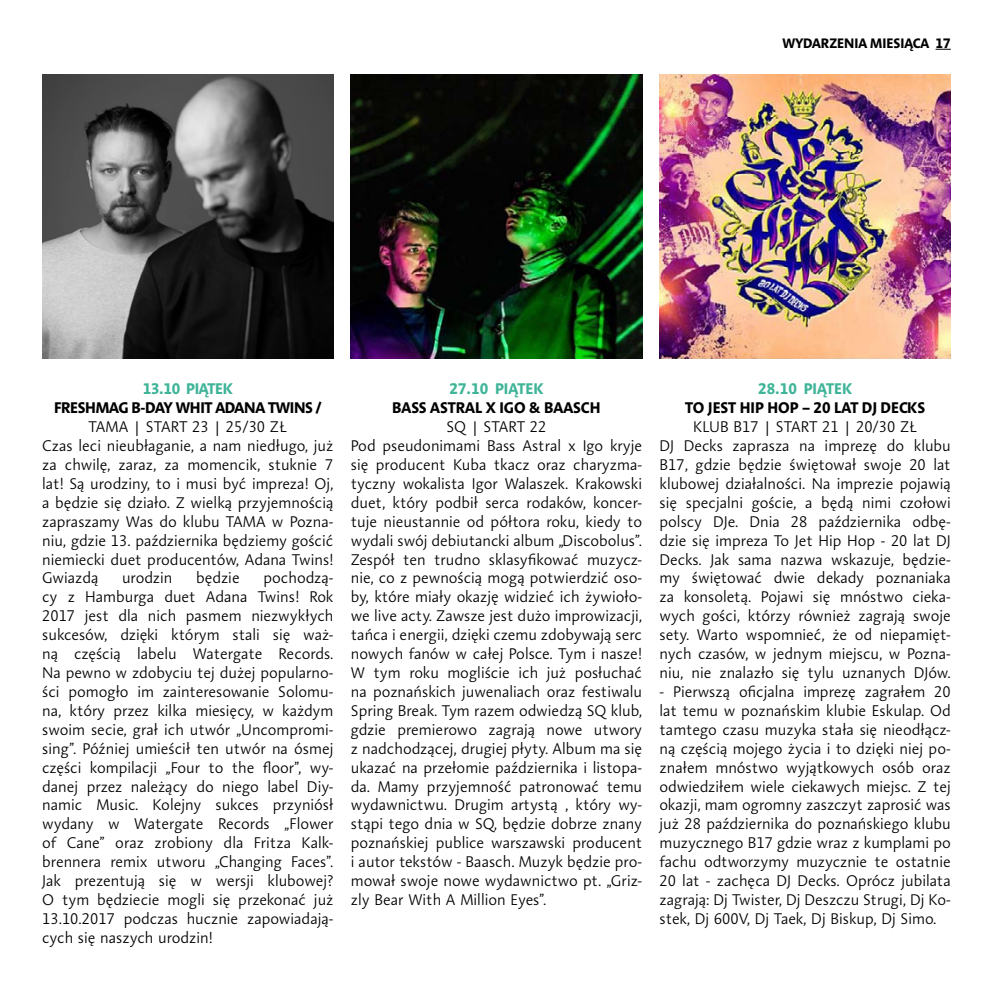
<style>
.page{position:relative;width:993px;height:993px;background:#fff}
.page>*{position:absolute;margin:0;border:0;box-sizing:border-box;transform-origin:0 0}
.t1{font:300 15.75px/18.9px "Aroma No 2 LT Pro";color:#000}
.t2{font:700 15.75px "Aroma No 2 LT Pro";letter-spacing:-.01em;color:#000}
.t3{font:700 15.75px "Aroma No 2 LT Pro";color:#3fb498}
.t4{font:700 15.75px "Aroma No 2 LT Pro";letter-spacing:-.02em;color:#3fb498}
.t5{font:700 14px "Aroma No 2 LT Pro";color:#000}
</style>
<div class="page">
<img style="left:42px;top:74px;width:291px;height:284px">
<img style="left:351px;top:74px;width:291px;height:284px">
<img style="left:659px;top:74px;width:291px;height:284px">
<svg style="left:935px;top:49px;width:15px;height:1px"></svg>
<p class="t5" style="left:782px;top:34px;width:170px">WYDARZENIA MIESIĄCA 17</p>
<p class="t4" style="left:143px;top:378px;width:92px">13.10 PIĄTEK</p>
<p class="t2" style="left:54px;top:397px;width:269px">FRESHMAG B-DAY WHIT ADANA TWINS /</p>
<p class="t1" style="left:42px;top:417px;width:293px;text-indent:46px">TAMA | START 23 | 25/30 ZŁ<br>Czas leci nieubłaganie, a nam niedługo, już za chwilę, zaraz, za momencik, stuknie 7 lat! Są urodziny, to i musi być impreza! Oj, a będzie się działo. Z wielką przyjemnością zapraszamy Was do klubu TAMA w Pozna&shy;niu, gdzie 13. października będziemy gościć niemiecki duet producentów, Adana Twins!<br>Gwiazdą</p>
<p class="t1" style="left:42px;top:568px;width:293px;text-align:justify;text-indent:221px">pochodzą&shy;cy z Hamburga duet Adana Twins! Rok 2017 jest dla nich pasmem niezwykłych sukcesów, dzięki którym stali się waż&shy;ną częścią labelu Watergate Records.<br>Na pewno w zdobyciu tej dużej popularno&shy;ści pomogło im zainteresowanie Solomu&shy;na, który przez kilka miesięcy, w każdym swoim secie, grał ich utwór „Uncompromi&shy;sing”. Później umieścił ten utwór na ósmej części kompilacji „Four to the floor”, wy&shy;danej przez należący do niego label Diy&shy;namic Music. Kolejny sukces przyniósł wydany w Watergate Records „Flower of Cane” oraz zrobiony dla Fritza Kalk&shy;brennera remix utworu „Changing Faces”.<br>Jak prezentują się w wersji klubowej?<br>O tym będziecie mogli się przekonać już 13.10.2017 podczas hucznie zapowiadają&shy;cych się naszych urodzin!</p>
<p class="t1" style="left:122px;top:568px;width:52px">urodzin</p>
<p class="t1" style="left:196px;top:568px;width:45px">będzie</p>
<p class="t3" style="left:449px;top:378px;width:95px">27.10 PIĄTEK</p>
<p class="t2" style="left:392px;top:397px;width:210px">BASS ASTRAL X IGO &amp; BAASCH</p>
<p class="t1" style="left:351px;top:417px;width:293px;text-indent:96px">SQ | START 22<br>Pod pseudonimami Bass Astral x Igo kryje się producent Kuba tkacz oraz charyzma&shy;tyczny wokalista Igor Walaszek. Krakowski duet, który podbił serca rodaków, koncer&shy;tuje nieustannie od półtora roku, kiedy to wydali swój debiutancki album „Discobolus”.<br>Zespół ten trudno sklasyfikować muzycz&shy;nie, co z pewnością mogą potwierdzić oso&shy;by, które miały okazję widzieć ich żywioło&shy;we live acty. Zawsze jest dużo improwizacji, tańca i energii, dzięki czemu zdobywają serc nowych fanów w całej Polsce. Tym i nasze!<br>W tym roku mogliście ich już posłuchać na poznańskich juwenaliach oraz festiwalu Spring Break. Tym razem odwiedzą SQ klub, gdzie premierowo zagrają nowe utwory z nadchodzącej, drugiej płyty. Album ma się ukazać na przełomie października i listopa&shy;da. Mamy przyjemność patronować temu wydawnictwu. Drugim artystą , który wy&shy;stąpi tego dnia w SQ, będzie dobrze znany poznańskiej publice warszawski producent i autor tekstów - Baasch. Muzyk będzie pro&shy;mował swoje nowe wydawnictwo pt. „Griz&shy;zly Bear With A Million Eyes”.</p>
<p class="t3" style="left:757px;top:378px;width:95px">28.10 PIĄTEK</p>
<p class="t2" style="left:685px;top:397px;width:241px">TO JEST HIP HOP – 20 LAT DJ DECKS</p>
<p class="t1" style="left:659px;top:417px;width:293px;text-align:center">KLUB B17 | START 21 | 20/30 ZŁ<br>DJ Decks zaprasza na imprezę do klubu B17, gdzie będzie świętował swoje 20 lat klubowej działalności. Na imprezie pojawią się specjalni goście, a będą nimi czołowi polscy DJe. Dnia 28 października odbę&shy;dzie się impreza To Jet Hip Hop - 20 lat DJ Decks. Jak sama nazwa wskazuje, będzie&shy;my świętować dwie dekady poznaniaka za konsoletą. Pojawi się mnóstwo cieka&shy;wych gości, którzy również zagrają swoje sety. Warto wspomnieć, że od niepamięt&shy;nych czasów, w jednym miejscu, w Pozna&shy;niu, nie znalazło się tylu uznanych DJów.</p>
<p class="t1" style="left:659px;top:681px;width:293px;text-align:justify">- Pierwszą oficjalna imprezę zagrałem 20 lat temu w poznańskim klubie Eskulap. Od tamtego czasu muzyka stała się nieodłącz&shy;ną częścią mojego życia i to dzięki niej po&shy;znałem mnóstwo wyjątkowych osób oraz odwiedziłem wiele ciekawych miejsc. Z tej okazji, mam ogromny zaszczyt zaprosić was już 28 października do poznańskiego klubu muzycznego B17 gdzie wraz z kumplami po fachu odtworzymy muzycznie te ostatnie 20 lat - zachęca DJ Decks. Oprócz jubilata zagrają: Dj Twister, Dj Deszczu Strugi, Dj Ko&shy;stek, Dj 600V, Dj Taek, Dj Biskup, Dj Simo.</p>
</div>
